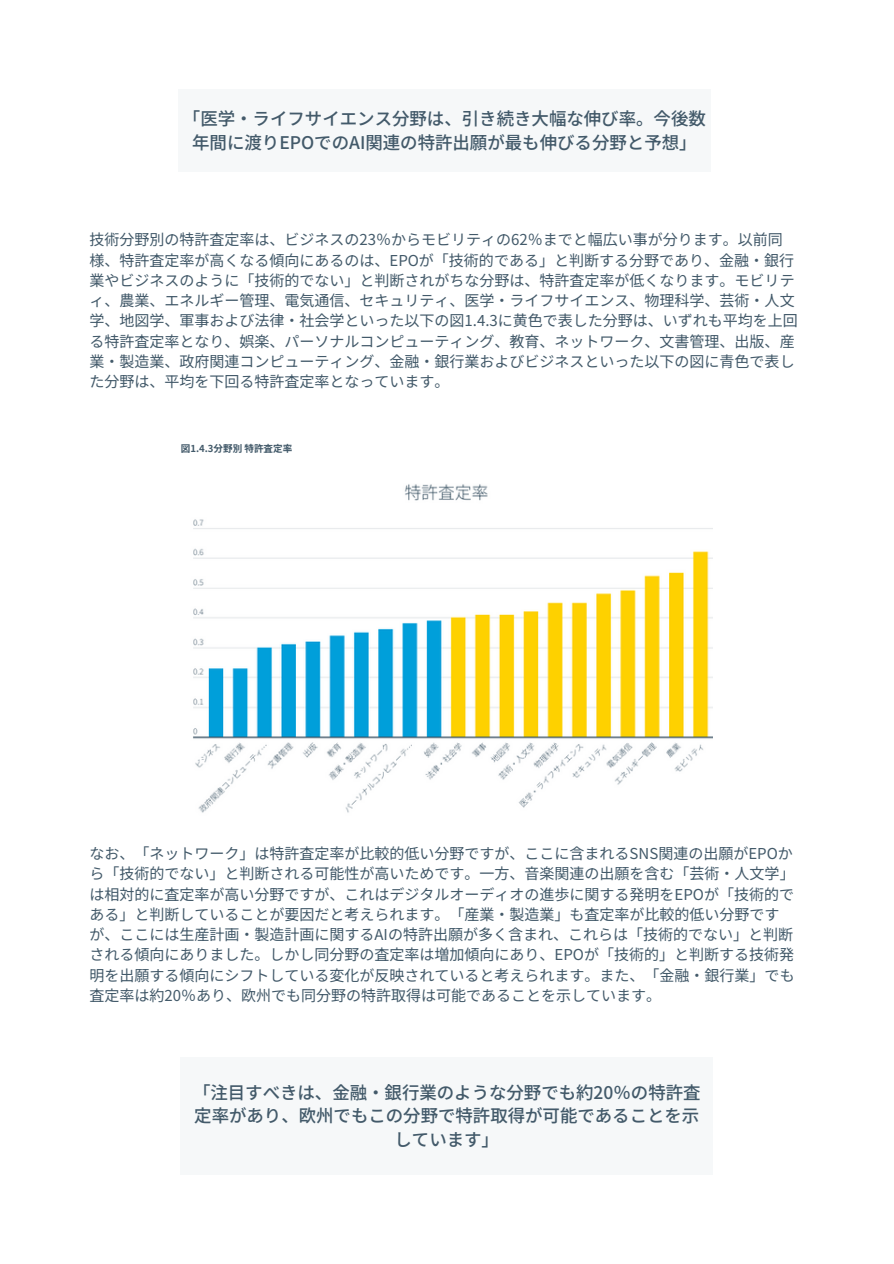
<style>
.page{position:relative;width:894px;height:1264px;background:#fff}
.page>*{position:absolute;margin:0;border:0;box-sizing:border-box;transform-origin:0 0}
.t1{font:500 17.4px/23.7px "Noto Sans JP";color:#435a6a;text-align:center}
.t2{font:15px/20.2px "Noto Sans JP";color:#435a6a}
.t3{font:700 9.6px "Noto Sans JP";color:#435a6a}
</style>
<div class="page">
<div style="left:181px;top:1056px;width:531px;height:118px;background:#f6f8f9"></div>
<img style="left:193px;top:484px;width:519px;height:329px">
<div style="left:178px;top:89px;width:532px;height:83px;background:#f6f8f9"></div>
<p class="t1" style="left:183px;top:106px;width:524px">「医学・ ライフサイエンス分野は、引き続き大幅な伸び率。今後数年間に渡りEPOでのAI関連の特許出願が最も伸びる分野と予想」</p>
<p class="t2" style="left:89px;top:229px;width:710px">技術分野別の特許査定率は、ビジネスの23％からモビリティの62％までと幅広い事が分ります。以前同様、特許査定率が高くなる傾向にあるのは、EPOが「技術的である」と判断する分野であり、金融・ 銀行業やビジネスのように「技術的でない」と判断されがちな分野は、特許査定率が低くなります。モビリティ、農業、エネルギー管理、電気通信、セキュリティ、医学・ ライフサイエンス、物理科学、芸術・ 人文学、地図学、軍事および法律・ 社会学といった以下の図1.4.3に黄色で表した分野は、いずれも平均を上回る特許査定率となり、娯楽、パーソナルコンピューティング、教育、ネットワーク、文書管理、出版、産業・ 製造業、政府関連コンピューティング、金融・ 銀行業およびビジネスといった以下の図に青色で表した分野は、平均を下回る特許査定率となっています。</p>
<p class="t3" style="left:181px;top:440px;width:113px">図1.4.3分野別特許査定率</p>
<p class="t2" style="left:89px;top:842px;width:706px">なお、「ネットワーク」は特許査定率が比較的低い分野ですが、ここに含まれるSNS関連の出願がEPOから「技術的でない」と判断される可能性が高いためです。一方、音楽関連の出願を含む「芸術・ 人文学」は相対的に査定率が高い分野ですが、これはデジタルオーディオの進歩に関する発明をEPOが「技術的である」と判断していることが要因だと考えられます。「産業・ 製造業」も査定率が比較的低い分野ですが、ここには生産計画・ 製造計画に関するAIの特許出願が多く含まれ、これらは「技術的でない」と判断される傾向にありました。しかし同分野の査定率は増加傾向にあり、EPOが「技術的」と判断する技術発明を出願する傾向にシフトしている変化が反映されていると考えられます。また、「金融・ 銀行業」でも査定率は約20％あり、欧州でも同分野の特許取得は可能であることを示しています。</p>
<p class="t1" style="left:193px;top:1079px;width:509px">「注目すべきは、金融・ 銀行業のような分野でも約20％の特許査定率があり、欧州でもこの分野で特許取得が可能であることを示しています」</p>
</div>
